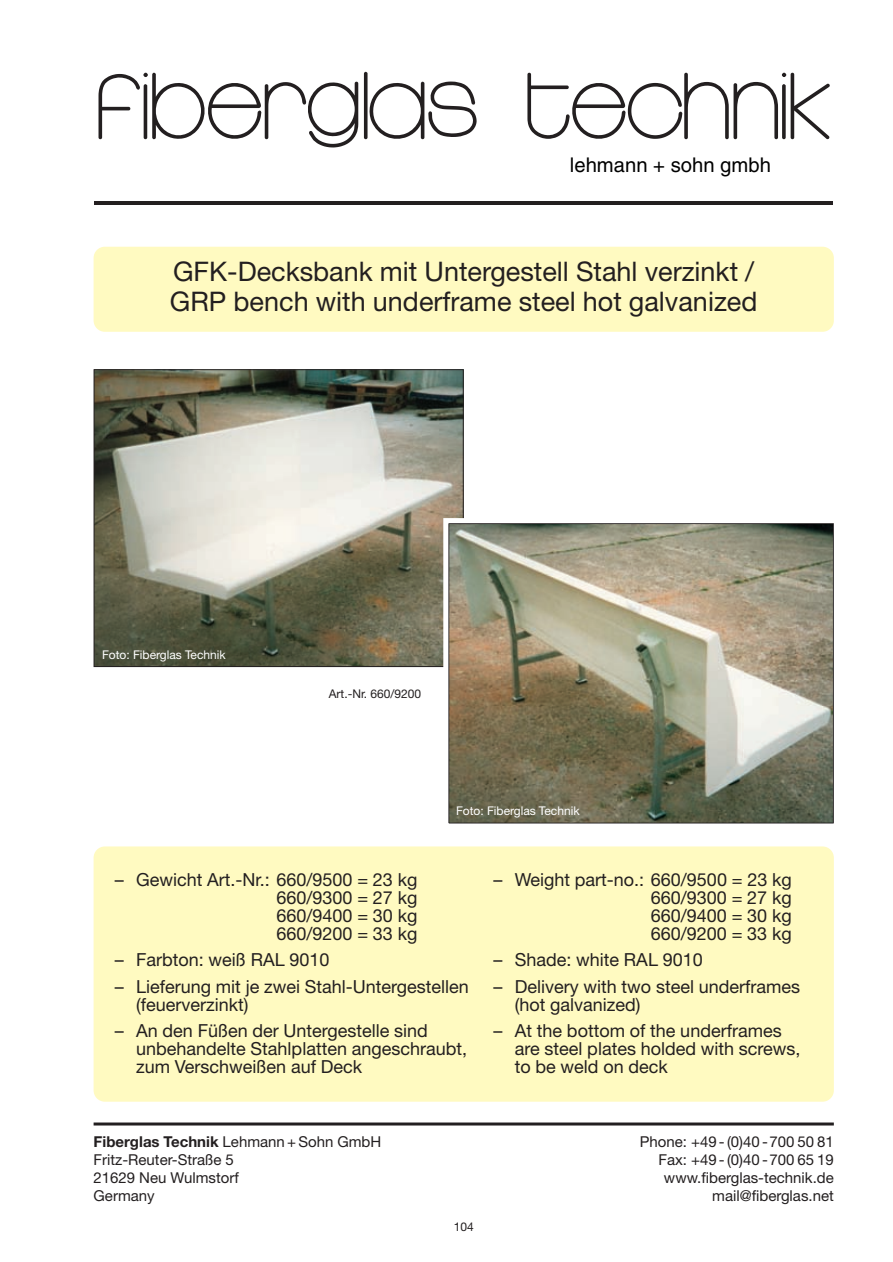
<style>
.page{position:relative;width:893px;height:1262px;background:#fff}
.page>*{position:absolute;margin:0;border:0;box-sizing:border-box;transform-origin:0 0}
.t1{font:27px/30px "Helvetica Neue";color:#231f20}
.t2{font:20.25px "Helvetica";color:#000}
.t3{font:18px "Helvetica Neue";color:#231f20}
.t4{font:15px "Helvetica Neue";color:#231f20}
.t5{font:700 15px "Helvetica Neue";color:#231f20}
.t6{font:12px "Helvetica Neue";color:#fff}
.t7{font:12px "Helvetica Neue";color:#231f20}
.s1{font-weight:400}
</style>
<div class="page">
<hr style="left:95px;top:201px;width:738px;height:4px;background:#231f20">
<svg style="left:98px;top:72px;width:731px;height:75px"></svg>
<div style="left:94px;top:247px;width:739px;height:85px;background:#fffac1;border-radius:11px"></div>
<hr style="left:94px;top:1122px;width:739px;height:3px;background:#231f20">
<div style="left:94px;top:846px;width:739px;height:255px;background:#fffac1;border-radius:11px"></div>
<img style="left:96px;top:371px;width:365px;height:294px">
<div style="left:94px;top:369px;width:369px;height:298px;border:1px solid #231f20"></div>
<img style="left:450px;top:524px;width:382px;height:298px">
<div style="left:443px;top:518px;width:395px;height:310px;border:5px solid #fff"></div>
<p class="t2" style="left:570px;top:157px;width:202px">lehmann + sohn gmbh</p>
<h1 class="t1" style="left:170px;top:259px;width:589px">GFK-Decksbank mit Untergestell Stahl verzinkt /<br>GRP bench with underframe steel hot galvanized</h1>
<p class="t6" style="left:102px;top:651px;width:125px">Foto: Fiberglas Technik</p>
<p class="t7" style="left:329px;top:689px;width:94px">Art.-Nr. 660/9200</p>
<p class="t6" style="left:456px;top:806px;width:125px">Foto: Fiberglas Technik</p>
<p class="t3" style="left:115px;top:873px;width:304px">– Gewicht Art.-Nr.: 660/9500 = 23 kg</p>
<p class="t3" style="left:493px;top:873px;width:300px">– Weight part-no.: 660/9500 = 23 kg</p>
<p class="t3" style="left:276px;top:891px;width:142px">660/9300 = 27 kg</p>
<p class="t3" style="left:651px;top:891px;width:142px">660/9300 = 27 kg</p>
<p class="t3" style="left:276px;top:909px;width:142px">660/9400 = 30 kg</p>
<p class="t3" style="left:651px;top:909px;width:142px">660/9400 = 30 kg</p>
<p class="t3" style="left:276px;top:927px;width:142px">660/9200 = 33 kg</p>
<p class="t3" style="left:651px;top:927px;width:142px">660/9200 = 33 kg</p>
<p class="t3" style="left:115px;top:953px;width:216px">– Farbton: weiß RAL 9010</p>
<p class="t3" style="left:493px;top:953px;width:211px">– Shade: white RAL 9010</p>
<p class="t3" style="left:115px;top:980px;width:355px">– Lieferung mit je zwei Stahl-Untergestellen</p>
<p class="t3" style="left:493px;top:980px;width:308px">– Delivery with two steel underframes</p>
<p class="t3" style="left:136px;top:998px;width:114px">(feuerverzinkt)</p>
<p class="t3" style="left:514px;top:998px;width:127px">(hot galvanized)</p>
<p class="t3" style="left:115px;top:1024px;width:314px">– An den Füßen der Untergestelle sind</p>
<p class="t3" style="left:493px;top:1024px;width:290px">– At the bottom of the underframes</p>
<p class="t3" style="left:136px;top:1042px;width:332px">unbehandelte Stahlplatten angeschraubt,</p>
<p class="t3" style="left:515px;top:1042px;width:287px">are steel plates holded with screws,</p>
<p class="t3" style="left:136px;top:1060px;width:227px">zum Verschweißen auf Deck</p>
<p class="t3" style="left:515px;top:1060px;width:154px">to be weld on deck</p>
<p class="t5" style="left:94px;top:1136px;width:289px">Fiberglas Technik <span class="s1">Lehmann + Sohn GmbH</span></p>
<p class="t4" style="left:639px;top:1136px;width:195px">Phone: +49 - (0)40 -700 50 81</p>
<p class="t4" style="left:94px;top:1154px;width:142px">Fritz-Reuter-Straße 5</p>
<p class="t4" style="left:658px;top:1154px;width:177px">Fax: +49 - (0)40 -700 65 19</p>
<p class="t4" style="left:94px;top:1172px;width:147px">21629 Neu Wulmstorf</p>
<p class="t4" style="left:664px;top:1172px;width:171px">www.fiberglas-technik.de</p>
<p class="t4" style="left:94px;top:1190px;width:63px">Germany</p>
<p class="t4" style="left:712px;top:1190px;width:123px">mail@fiberglas.net</p>
<p class="t7" style="left:453px;top:1222px;width:22px">104</p>
</div>
